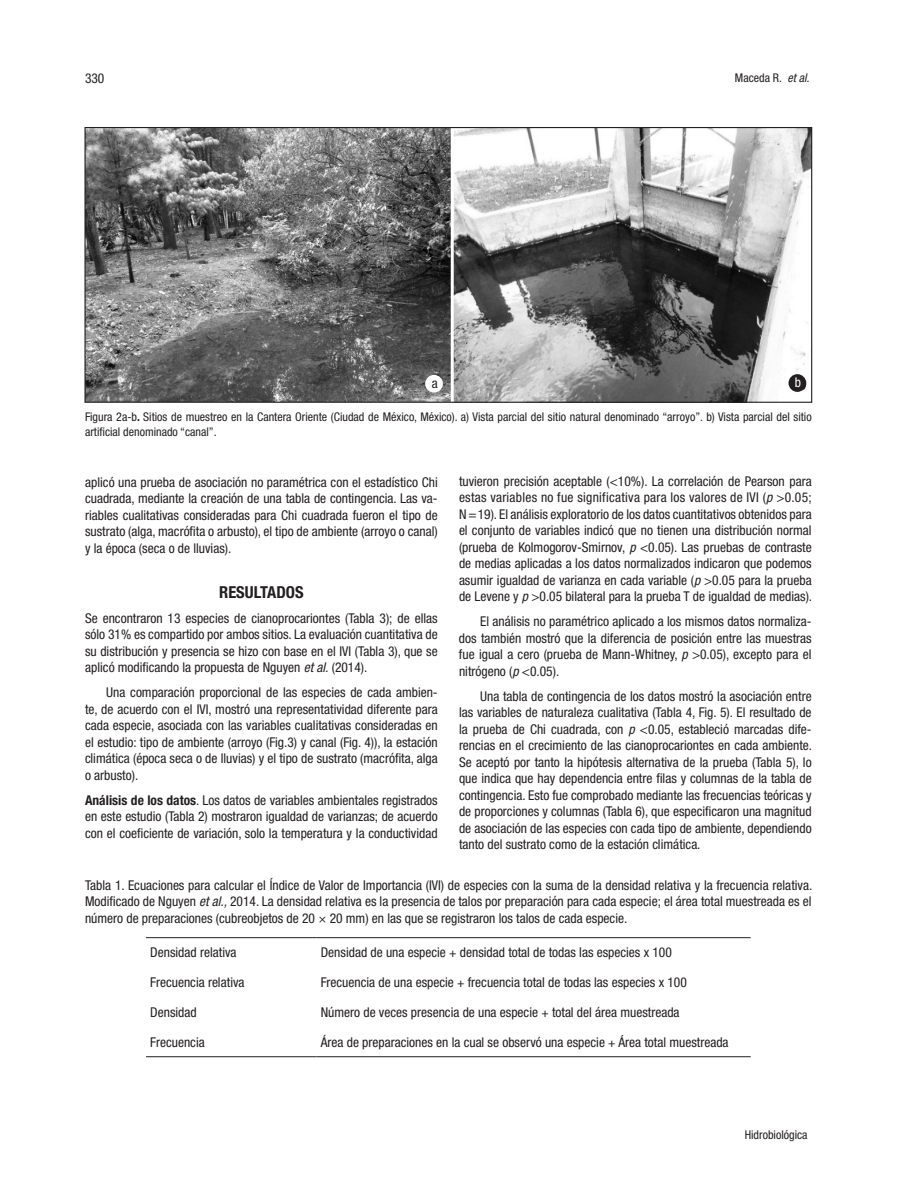
<style>
.page{position:relative;width:918px;height:1188px;background:#fff}
.page>*{position:absolute;margin:0;border:0;box-sizing:border-box;transform-origin:0 0}
.SUBTITULOS_DE_TEXTO{font:700 condensed 16.5px "Helvetica Neue LT Std";color:#231f20}
.texto_sin_sangría{font:condensed 13.5px/16.5px "Helvetica Neue LT Std";color:#231f20;text-align:justify}
.texto_con_sangria{font:condensed 13.5px/16.5px "Helvetica Neue LT Std";color:#231f20;text-align:justify}
.texto_sin_sangría-2{font:condensed 13.5px "Helvetica Neue LT Std";color:#fff}
.TEXTO_FIGURAS{font:condensed 12px/15px "Helvetica Neue LT Std";color:#231f20}
.s1{font-style:italic}
.s2{font-weight:700}
</style>
<div class="page">
<hr style="left:146px;top:937px;width:171px;height:1px;background:#231f20">
<hr style="left:317px;top:937px;width:434px;height:1px;background:#231f20">
<hr style="left:146px;top:1056px;width:171px;height:1px;background:#231f20">
<hr style="left:317px;top:1056px;width:434px;height:1px;background:#231f20">
<img style="left:86px;top:129px;width:724px;height:272px">
<div style="left:425px;top:375px;width:18px;height:18px;background:#fff;border-radius:50%"></div>
<div style="left:789px;top:374px;width:17px;height:18px;background:#231f20;border-radius:50%"></div>
<hr style="left:451px;top:128px;width:3px;height:275px;background:#fff">
<p class="texto_con_sangria" style="left:85px;top:70px;width:21px">330</p>
<p class="TEXTO_FIGURAS" style="left:735px;top:70px;width:76px">Maceda R. <span class="s1">et al.</span></p>
<p class="texto_sin_sangría" style="left:432px;top:375px;width:7px">a</p>
<p class="texto_sin_sangría-2" style="left:795px;top:375px;width:8px">b</p>
<p class="TEXTO_FIGURAS" style="left:85px;top:409px;width:728px">Figura 2a-b<span class="s2">.</span> Sitios de muestreo en la Cantera Oriente (Ciudad de México, México). a) Vista parcial del sitio natural denominado “arroyo”. b) Vista parcial del sitio artificial denominado “canal”.</p>
<p class="texto_sin_sangría" style="left:459px;top:472px;width:355px">tuvieron precisión aceptable (&lt;10%). La correlación de Pearson para estas variables no fue significativa para los valores de IVI (<span class="s1">p</span> &gt;0.05; N = 19). El análisis exploratorio de los datos cuantitativos obtenidos para el conjunto de variables indicó que no tienen una distribución normal (prueba de Kolmogorov-Smirnov, <span class="s1">p</span> &lt;0.05). Las pruebas de contraste de medias aplicadas a los datos normalizados indicaron que podemos asumir igualdad de varianza en cada variable (<span class="s1">p</span> &gt;0.05 para la prueba de Levene y <span class="s1">p</span> &gt;0.05 bilateral para la prueba T de igualdad de medias).</p>
<p class="texto_con_sangria" style="left:459px;top:613px;width:354px;text-indent:21px">El análisis no paramétrico aplicado a los mismos datos normaliza&shy;dos también mostró que la diferencia de posición entre las muestras fue igual a cero (prueba de Mann-Whitney, <span class="s1">p</span> &gt;0.05), excepto para el nitrógeno (<span class="s1">p</span> &lt;0.05).</p>
<p class="texto_con_sangria" style="left:459px;top:687px;width:355px;text-indent:21px">Una tabla de contingencia de los datos mostró la asociación entre las variables de naturaleza cualitativa (Tabla 4, Fig. 5). El resultado de la prueba de Chi cuadrada, con <span class="s1">p</span> &lt;0.05, estableció marcadas dife&shy;rencias en el crecimiento de las cianoprocariontes en cada ambiente.<br>Se aceptó por tanto la hipótesis alternativa de la prueba (Tabla 5), lo que indica que hay dependencia entre filas y columnas de la tabla de contingencia. Esto fue comprobado mediante las frecuencias teóricas y de proporciones y columnas (Tabla 6), que especificaron una magnitud de asociación de las especies con cada tipo de ambiente, dependiendo tanto del sustrato como de la estación climática.</p>
<p class="texto_sin_sangría" style="left:85px;top:877px;width:729px">Tabla 1. Ecuaciones para calcular el Índice de Valor de Importancia (IVI) de especies con la suma de la densidad relativa y la frecuencia relativa.<br>Modificado de Nguyen <span class="s1">et al.,</span> 2014. La densidad relativa es la presencia de talos por preparación para cada especie; el área total muestreada es el número de preparaciones (cubreobjetos de 20 × 20 mm) en las que se registraron los talos de cada especie.</p>
<p class="texto_sin_sangría" style="left:150px;top:944px;width:88px">Densidad relativa</p>
<p class="texto_sin_sangría" style="left:321px;top:944px;width:353px">Densidad de una especie densidad total de todas las especies x 100</p>
<p class="texto_sin_sangría" style="left:150px;top:974px;width:96px">Frecuencia relativa</p>
<p class="texto_sin_sangría" style="left:321px;top:974px;width:368px">Frecuencia de una especie frecuencia total de todas las especies x 100</p>
<p class="texto_sin_sangría" style="left:150px;top:1004px;width:48px">Densidad</p>
<p class="texto_sin_sangría" style="left:321px;top:1004px;width:360px">Número de veces presencia de una especie total del área muestreada</p>
<p class="texto_sin_sangría" style="left:150px;top:1034px;width:56px">Frecuencia</p>
<p class="texto_sin_sangría" style="left:321px;top:1034px;width:409px">Área de preparaciones en la cual se observó una especie Área total muestreada</p>
<p class="texto_sin_sangría" style="left:85px;top:474px;width:354px">aplicó una prueba de asociación no paramétrica con el estadístico Chi cuadrada, mediante la creación de una tabla de contingencia. Las va&shy;riables cualitativas consideradas para Chi cuadrada fueron el tipo de sustrato (alga, macrófita o arbusto), el tipo de ambiente (arroyo o canal) y la época (seca o de lluvias).</p>
<p class="SUBTITULOS_DE_TEXTO" style="left:219px;top:582px;width:86px">RESULTADOS</p>
<p class="texto_sin_sangría" style="left:85px;top:610px;width:354px">Se encontraron 13 especies de cianoprocariontes (Tabla 3); de ellas sólo 31% es compartido por ambos sitios. La evaluación cuantitativa de su distribución y presencia se hizo con base en el IVI (Tabla 3), que se aplicó modificando la propuesta de Nguyen <span class="s1">et al.</span> (2014).</p>
<p class="texto_con_sangria" style="left:85px;top:684px;width:354px;text-indent:21px">Una comparación proporcional de las especies de cada ambien&shy;te, de acuerdo con el IVI, mostró una representatividad diferente para cada especie, asociada con las variables cualitativas consideradas en el estudio: tipo de ambiente (arroyo (Fig.3) y canal (Fig. 4)), la estación climática (época seca o de lluvias) y el tipo de sustrato (macrófita, alga o arbusto).</p>
<p class="texto_sin_sangría" style="left:85px;top:792px;width:354px"><span class="s2">Análisis de los datos</span>. Los datos de variables ambientales registrados en este estudio (Tabla 2) mostraron igualdad de varianzas; de acuerdo con el coeficiente de variación, solo la temperatura y la conductividad</p>
<p class="TEXTO_FIGURAS" style="left:745px;top:1127px;width:64px">Hidrobiológica</p>
</div>
